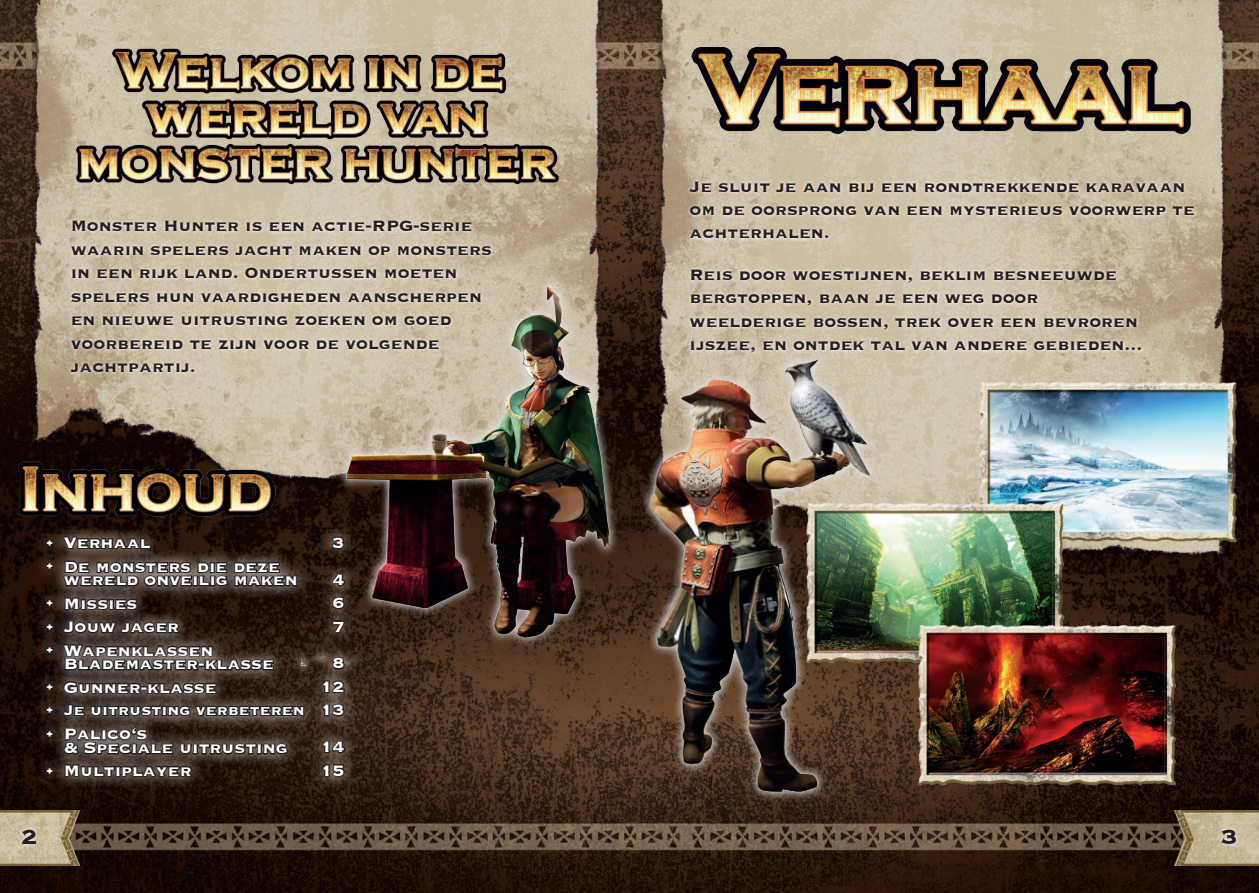
<style>
.page{position:relative;width:1259px;height:893px;background:#fff}
.page>*{position:absolute;margin:0;border:0;box-sizing:border-box;transform-origin:0 0}
.t1{font:700 27px "Copperplate";color:#231f20}
.t2{font:700 19.5px/23.4px "Copperplate";color:#231f20}
.t3{font:700 19.5px/23.4px "Copperplate";color:#fff}
.t4{font:700 18px "Copperplate";color:#fff}
</style>
<div class="page">
<img style="left:7px;top:203px;width:423px;height:130px">
<img style="left:0;top:0;width:430px;height:203px">
<img style="left:430px;top:0;width:829px;height:893px">
<img style="left:0;top:333px;width:449px;height:560px">
<svg style="left:19px;top:826px;width:21px;height:22px"></svg>
<svg style="left:1218px;top:826px;width:21px;height:21px"></svg>
<svg style="left:67px;top:217px;width:427px;height:159px;background:#d3c9b3"></svg>
<svg style="left:686px;top:178px;width:511px;height:64px;background:#d0c6af"></svg>
<svg style="left:686px;top:266px;width:458px;height:90px;background:#d3c9b3"></svg>
<div style="left:51px;top:524px;width:112px;height:38px;background:#fff;opacity:.73"></div>
<div style="left:310px;top:524px;width:47px;height:266px;background:#fff;opacity:.73"></div>
<svg style="left:330px;top:535px;width:16px;height:15px"></svg>
<svg style="left:331px;top:570px;width:16px;height:17px"></svg>
<svg style="left:330px;top:595px;width:17px;height:16px"></svg>
<svg style="left:331px;top:618px;width:16px;height:16px"></svg>
<svg style="left:330px;top:655px;width:17px;height:16px"></svg>
<svg style="left:321px;top:678px;width:25px;height:17px"></svg>
<svg style="left:321px;top:702px;width:25px;height:16px"></svg>
<svg style="left:321px;top:737px;width:26px;height:18px"></svg>
<svg style="left:321px;top:762px;width:25px;height:16px"></svg>
<div style="left:34px;top:526px;width:32px;height:260px;background:#fff;opacity:.73"></div>
<svg style="left:45px;top:538px;width:10px;height:10px"></svg>
<svg style="left:45px;top:561px;width:6px;height:10px"></svg>
<svg style="left:45px;top:598px;width:7px;height:10px"></svg>
<svg style="left:45px;top:621px;width:6px;height:10px"></svg>
<svg style="left:45px;top:645px;width:6px;height:10px"></svg>
<svg style="left:45px;top:682px;width:6px;height:10px"></svg>
<svg style="left:45px;top:705px;width:6px;height:10px"></svg>
<svg style="left:45px;top:728px;width:7px;height:10px"></svg>
<svg style="left:45px;top:765px;width:7px;height:10px"></svg>
<div style="left:51px;top:548px;width:259px;height:52px;background:#fff;opacity:.73"></div>
<div style="left:52px;top:584px;width:98px;height:39px;background:#fff;opacity:.73"></div>
<svg style="left:62px;top:535px;width:237px;height:79px;background:#372a25"></svg>
<div style="left:51px;top:608px;width:141px;height:38px;background:#fff;opacity:.73"></div>
<div style="left:51px;top:631px;width:175px;height:39px;background:#fff;opacity:.73"></div>
<div style="left:51px;top:668px;width:178px;height:38px;background:#fff;opacity:.73"></div>
<svg style="left:62px;top:683px;width:156px;height:9px"></svg>
<div style="left:51px;top:692px;width:266px;height:37px;background:#fff;opacity:.73"></div>
<div style="left:52px;top:715px;width:108px;height:39px;background:#fff;opacity:.73"></div>
<div style="left:52px;top:729px;width:39px;height:38px;background:#fff;opacity:.73"></div>
<div style="left:52px;top:751px;width:152px;height:39px;background:#fff;opacity:.73"></div>
<svg style="left:61px;top:703px;width:245px;height:78px;background:#3a2f29"></svg>
<div style="left:52px;top:645px;width:234px;height:38px;background:#fff;opacity:.73"></div>
<svg style="left:61px;top:620px;width:215px;height:54px;background:#3b312c"></svg>
<p class="t2" style="left:71px;top:214px;width:423px">Monster Hunter is een actie-RPG-serie waarin spelers jacht maken op monsters in een rijk land. Ondertussen moeten spelers hun vaardigheden aanscherpen en nieuwe uitrusting zoeken om goed voorbereid te zijn voor de volgende jachtpartij.</p>
<p class="t3" style="left:47px;top:530px;width:7px">• •</p>
<p class="t3" style="left:47px;top:590px;width:7px;text-align:justify">• • •</p>
<p class="t3" style="left:47px;top:674px;width:7px;text-align:justify">• • •</p>
<p class="t3" style="left:47px;top:758px;width:7px">•</p>
<p class="t3" style="left:64px;top:530px;width:88px">Verhaal</p>
<p class="t3" style="left:332px;top:523px;width:13px;line-height:36.9px">3<br>4</p>
<p class="t3" style="left:332px;top:590px;width:13px">6<br>7</p>
<p class="t3" style="left:321px;top:650px;width:25px;text-align:justify;text-indent:12px">8<br>12<br>13</p>
<p class="t3" style="left:321px;top:734px;width:25px">14<br>15</p>
<p class="t3" style="left:64px;top:554px;width:218px">De monsters die deze</p>
<p class="t3" style="left:64px;top:567px;width:235px">wereld onveilig maken<br>Missies<br>Jouw jager<br>Wapenklassen</p>
<p class="t3" style="left:64px;top:674px;width:154px">Gunner-klasse</p>
<p class="t4" style="left:64px;top:698px;width:243px">Je uitrusting verbeteren</p>
<p class="t3" style="left:64px;top:726px;width:225px;line-height:14px">Palico‘s<br>&amp; Speciale uitrusting</p>
<p class="t3" style="left:64px;top:758px;width:129px">Multiplayer</p>
<p class="t3" style="left:64px;top:651px;width:212px">Blademaster-klasse</p>
<p class="t2" style="left:689px;top:174px;width:507px">Je sluit je aan bij een rondtrekkende karavaan om de oorsprong van een mysterieus voorwerp te achterhalen.</p>
<p class="t2" style="left:689px;top:262px;width:454px">Reis door woestijnen, beklim besneeuwde bergtoppen, baan je een weg door weelderige bossen, trek over een bevroren ijszee, en ontdek tal van andere gebieden...</p>
<h1 class="t1" style="left:21px;top:819px;width:18px">2</h1>
<h1 class="t1" style="left:1221px;top:819px;width:18px">3</h1>
</div>
